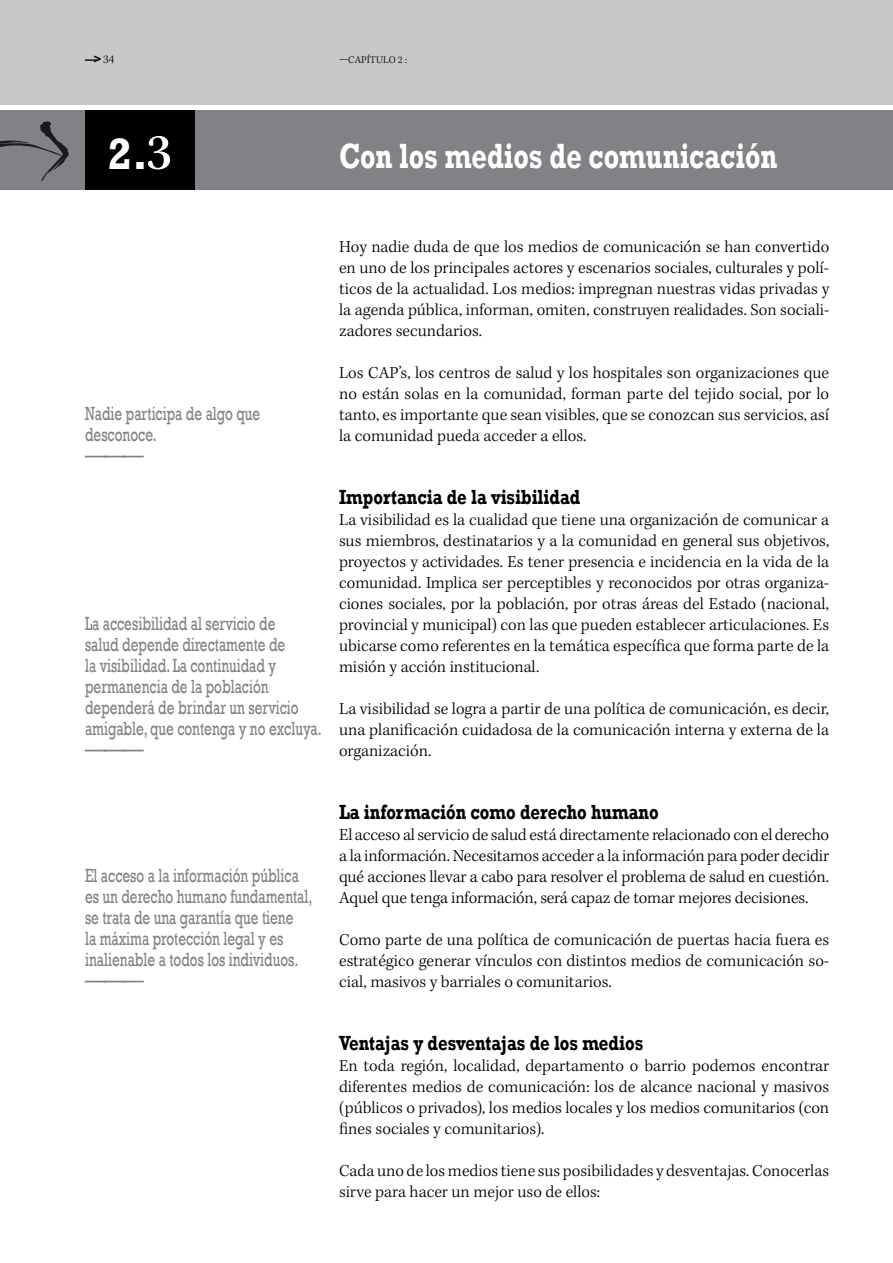
<style>
.page{position:relative;width:893px;height:1263px;background:#fff}
.page>*{position:absolute;margin:0;border:0;box-sizing:border-box;transform-origin:0 0}
.t1{font:700 44.85px "Rockwell";color:#fff}
.t2{font:700 36px "Rockwell";color:#fff;scale:.75 1}
.t3{font:700 21px "Rockwell";color:#000;scale:.8 1}
.t4{font:21px "Rockwell";color:#808285}
.t5{font:19.5px/21px "Rockwell";color:#808285;scale:.7 1}
.t6{font:300 17.25px/21px "Kepler Std";color:#000;text-align:justify}
.t7{font:700 12px "Rockwell";color:#000}
.t8{font:300 10.5px "Kepler Std";color:#000}
.s1{font-family:"Kepler Std";font-weight:300}
.s2{font-family:"Kepler Std";font-weight:500;font-size:52.5px}
</style>
<div class="page">
<div style="left:0;top:0;width:893px;height:105px;background:#c7c8ca"></div>
<div style="left:0;top:111px;width:893px;height:79px;background:#808285"></div>
<div style="left:85px;top:111px;width:109px;height:79px;background:#000"></div>
<svg style="left:0;top:121px;width:69px;height:61px"></svg>
<p class="t7" style="left:85px;top:52px;width:31px">—&gt; <span class="s1">34</span></p>
<p class="t8" style="left:339px;top:54px;width:69px">—CAPÍTULO 2 :</p>
<h1 class="t1" style="left:107px;top:126px;width:66px">2.<span class="s2">3</span></h1>
<h2 class="t2" style="left:339px;top:134px;width:586px">Con los medios de comunicación</h2>
<p class="t5" style="left:85px;top:403px;width:252px">Nadie participa de algo que desconoce.</p>
<p class="t4" style="left:85px;top:443px;width:60px">———</p>
<p class="t5" style="left:85px;top:613px;width:340px">La accesibilidad al servicio de<br>salud depende directamente de<br>la visibilidad. La continuidad y permanencia de la población dependerá de brindar un servicio amigable, que contenga y no excluya.</p>
<p class="t4" style="left:85px;top:737px;width:60px">———</p>
<p class="t5" style="left:85px;top:865px;width:326px">El acceso a la información pública es un derecho humano fundamental, se trata de una garantía que tiene<br>la máxima protección legal y es inalienable a todos los individuos.</p>
<p class="t4" style="left:85px;top:968px;width:60px">———</p>
<p class="t6" style="left:339px;top:237px;width:492px">Hoy nadie duda de que los medios de comunicación se han convertido en uno de los principales actores y escenarios sociales, culturales y polí&shy;ticos de la actualidad. Los medios: impregnan nuestras vidas privadas y la agenda pública, informan, omiten, construyen realidades. Son sociali&shy;zadores secundarios.</p>
<p class="t6" style="left:339px;top:363px;width:492px">Los CAP’s, los centros de salud y los hospitales son organizaciones que no están solas en la comunidad, forman parte del tejido social, por lo tanto, es importante que sean visibles, que se conozcan sus servicios, así la comunidad pueda acceder a ellos.</p>
<p class="t3" style="left:339px;top:484px;width:303px">Importancia de la visibilidad</p>
<p class="t6" style="left:339px;top:510px;width:492px">La visibilidad es la cualidad que tiene una organización de comunicar a sus miembros, destinatarios y a la comunidad en general sus objetivos, proyectos y actividades. Es tener presencia e incidencia en la vida de la comunidad. Implica ser perceptibles y reconocidos por otras organiza&shy;ciones sociales, por la población, por otras áreas del Estado (nacional, provincial y municipal) con las que pueden establecer articulaciones. Es ubicarse como referentes en la temática específica que forma parte de la misión y acción institucional.</p>
<p class="t6" style="left:339px;top:699px;width:492px">La visibilidad se logra a partir de una política de comunicación, es decir, una planificación cuidadosa de la comunicación interna y externa de la organización.</p>
<p class="t3" style="left:339px;top:799px;width:401px">La información como derecho humano</p>
<p class="t6" style="left:339px;top:825px;width:492px">El acceso al servicio de salud está directamente relacionado con el derecho a la información. Necesitamos acceder a la información para poder decidir qué acciones llevar a cabo para resolver el problema de salud en cuestión.<br>Aquel que tenga información, será capaz de tomar mejores decisiones.</p>
<p class="t6" style="left:339px;top:930px;width:492px">Como parte de una política de comunicación de puertas hacia fuera es estratégico generar vínculos con distintos medios de comunicación so&shy;cial, masivos y barriales o comunitarios.</p>
<p class="t3" style="left:339px;top:1030px;width:382px">Ventajas y desventajas de los medios</p>
<p class="t6" style="left:339px;top:1056px;width:492px">En toda región, localidad, departamento o barrio podemos encontrar diferentes medios de comunicación: los de alcance nacional y masivos (públicos o privados), los medios locales y los medios comunitarios (con fines sociales y comunitarios).</p>
<p class="t6" style="left:339px;top:1161px;width:492px">Cada uno de los medios tiene sus posibilidades y desventajas. Conocerlas sirve para hacer un mejor uso de ellos:</p>
</div>
